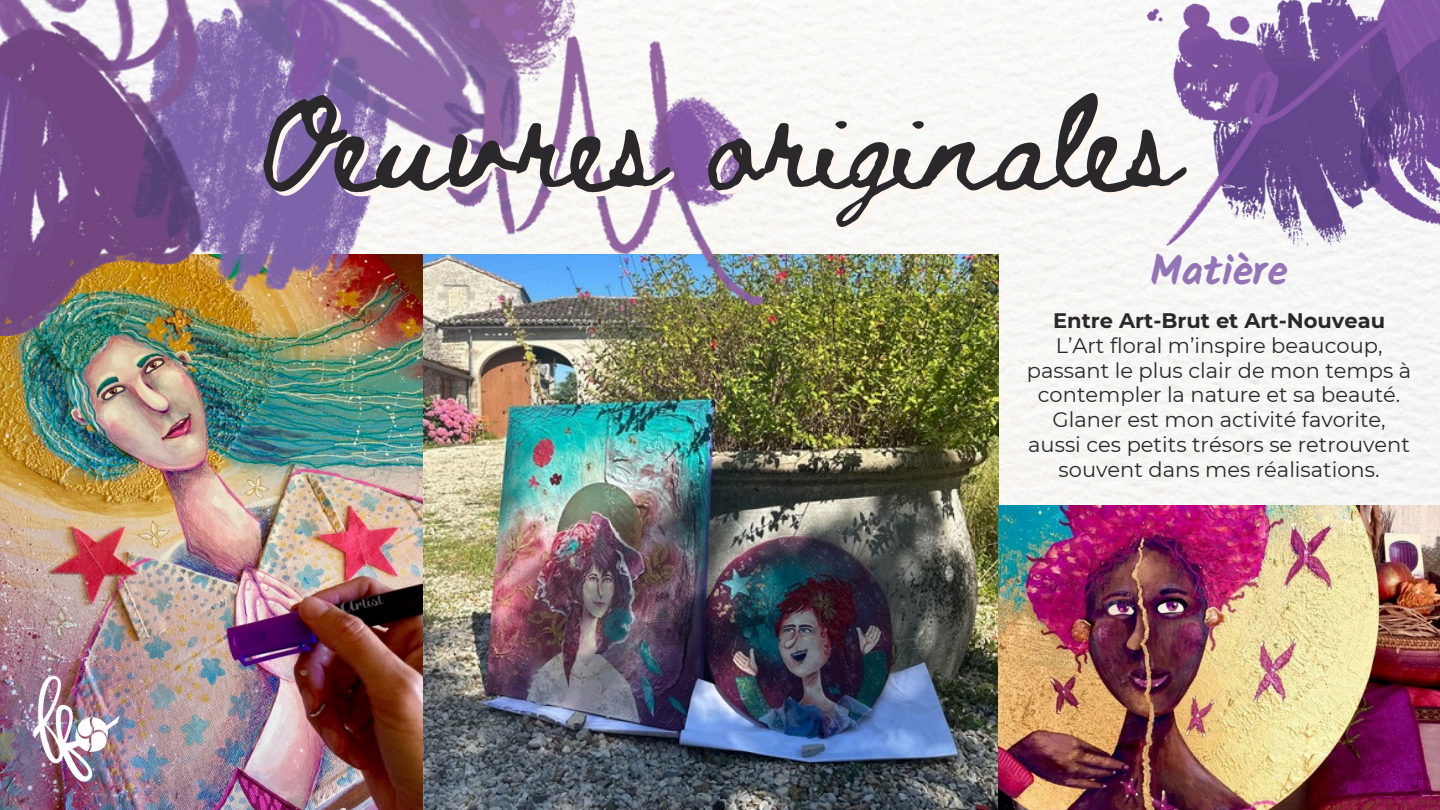
<style>
.page{position:relative;width:1440px;height:810px;background:#fff}
.page>*{position:absolute;margin:0;border:0;box-sizing:border-box;transform-origin:0 0}
.t1{font:96px "Beth Ellen";color:#2b282b}
.t2{font:700 42px "Kalam";color:#9375b7}
.t3{font:21px/24.8px "Montserrat";color:#2b282b;text-align:center}
.t4{font:700 21px "Montserrat";color:#2b282b}
</style>
<div class="page">
<div style="left:764px;top:0;width:676px;height:506px;background:#f8f7f5"></div>
<img style="left:0;top:254px;width:998px;height:556px">
<img style="left:998px;top:506px;width:442px;height:304px">
<img style="left:0;top:0;width:764px;height:336px">
<img style="left:1148px;top:0;width:292px;height:246px">
<img style="left:13px;top:666px;width:126px;height:127px">
<p class="t1" style="left:260px;top:98px;width:922px">Oeuvres originales</p>
<p class="t2" style="left:1150px;top:246px;width:139px">Matière</p>
<p class="t4" style="left:1053px;top:308px;width:334px">Entre Art-Brut et Art-Nouveau</p>
<h1 class="t3" style="left:1027px;top:333px;width:386px">L’Art floral m’inspire beaucoup, passant le plus clair de mon temps à contempler la nature et sa beauté.</h1>
<h2 class="t3" style="left:1028px;top:407px;width:383px">Glaner est mon activité favorite, aussi ces petits trésors se retrouvent souvent dans mes réalisations.</h2>
</div>
